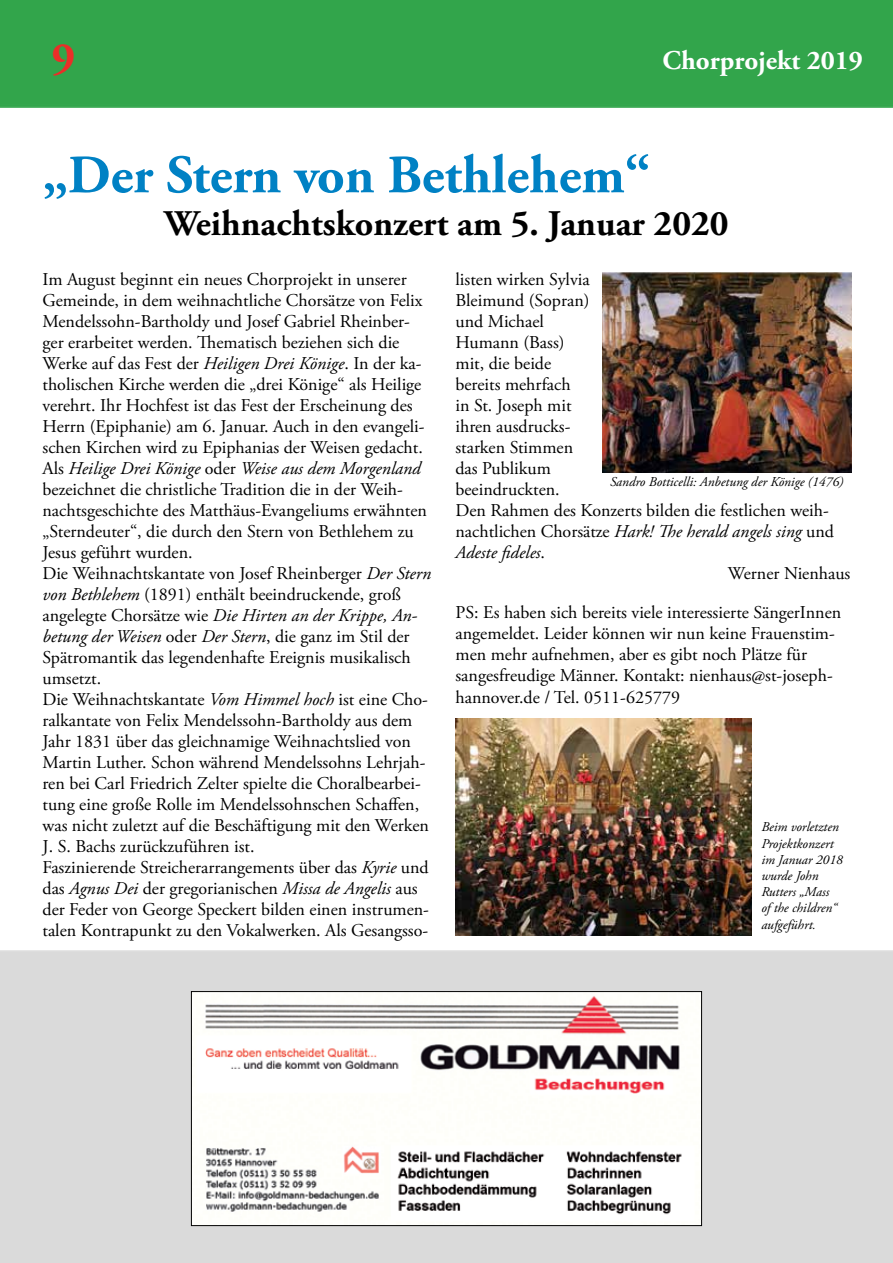
<style>
.page{position:relative;width:893px;height:1263px;background:#fff}
.page>*{position:absolute;margin:0;border:0;box-sizing:border-box;transform-origin:0 0}
.t1{font:700 54px "Adobe Garamond Pro";color:#0081c4}
.t2{font:700 45px "Adobe Garamond Pro";color:#eb2e28}
.t3{font:700 36px "Adobe Garamond Pro";color:#000}
.t4{font:700 27px "Adobe Garamond Pro";color:#fff}
.t5{font:18px/21px "Adobe Garamond Pro";color:#000}
.t6{font:italic 18px "Adobe Garamond Pro";color:#000}
.t7{font:italic 13.5px/16.2px "Adobe Garamond Pro";color:#000}
.s1{font-style:italic}
.s2{font-style:normal}
</style>
<div class="page">
<div style="left:0;top:0;width:893px;height:108px;background:#32a54b"></div>
<div style="left:0;top:950px;width:893px;height:313px;background:#dadada"></div>
<img style="left:193px;top:993px;width:507px;height:231px">
<div style="left:191px;top:991px;width:511px;height:235px;border:1px solid #000"></div>
<img style="left:602px;top:272px;width:249px;height:201px">
<img style="left:455px;top:719px;width:297px;height:216px">
<h2 class="t2" style="left:52px;top:32px;width:25px">9</h2>
<h3 class="t4" style="left:662px;top:45px;width:202px">Chorprojekt 2019</h3>
<h1 class="t1" style="left:43px;top:144px;width:609px">„Der Stern von Bethlehem“</h1>
<h3 class="t3" style="left:164px;top:203px;width:565px">Weihnachtskonzert am 5. Januar 2020</h3>
<p class="t5" style="left:43px;top:269px;width:390px">Im August beginnt ein neues Chorprojekt in unserer Gemeinde, in dem weihnachtliche Chorsätze von Felix Mendelssohn-Bartholdy und Josef Gabriel Rheinber&shy;ger erarbeitet werden. Thematisch beziehen sich die Werke auf das Fest der <span class="s1">Heiligen Drei Könige</span>. In der ka&shy;tholischen Kirche werden die „drei Könige“ als Heilige verehrt. Ihr Hochfest ist das Fest der Erscheinung des Herrn (Epiphanie) am 6. Januar. Auch in den evangeli&shy;schen Kirchen wird zu Epiphanias der Weisen gedacht.<br>Als <span class="s1">Heilige Drei Könige</span> oder <span class="s1">Weise aus dem Morgenland </span>bezeichnet die christliche Tradition die in der Weih&shy;nachtsgeschichte des Matthäus-Evangeliums erwähnten „Sterndeuter“, die durch den Stern von Bethlehem zu Jesus geführt wurden.<br>Die Weihnachtskantate von Josef Rheinberger <span class="s1">Der Stern von Bethlehem</span> (1891) enthält beeindruckende, groß angelegte Chorsätze wie <span class="s1">Die Hirten an der Krippe, An&shy;betung der Weisen</span> oder <span class="s1">Der Stern</span>, die ganz im Stil der Spätromantik das legendenhafte Ereignis musikalisch umsetzt.<br>Die Weihnachtskantate <span class="s1">Vom Himmel hoch</span> ist eine Cho&shy;ralkantate von Felix Mendelssohn-Bartholdy aus dem Jahr 1831 über das gleichnamige Weihnachtslied von Martin Luther. Schon während Mendelssohns Lehrjah&shy;ren bei Carl Friedrich Zelter spielte die Choralbearbei&shy;tung eine große Rolle im Mendelssohnschen Schaffen, was nicht zuletzt auf die Beschäftigung mit den Werken J. S. Bachs zurückzuführen ist.<br>Faszinierende Streicherarrangements über das <span class="s1">Kyrie</span> und das <span class="s1">Agnus Dei</span> der gregorianischen <span class="s1">Missa de Angelis</span> aus der Feder von George Speckert bilden einen instrumen&shy;talen Kontrapunkt zu den Vokalwerken. Als Gesangsso-</p>
<p class="t5" style="left:455px;top:270px;width:136px">listen wirken Sylvia</p>
<p class="t5" style="left:455px;top:291px;width:136px">Bleimund (Sopran)</p>
<p class="t5" style="left:455px;top:312px;width:90px">und Michael</p>
<p class="t5" style="left:455px;top:333px;width:111px">Humann (Bass)</p>
<p class="t5" style="left:455px;top:354px;width:97px">mit, die beide</p>
<p class="t5" style="left:455px;top:375px;width:117px">bereits mehrfach</p>
<p class="t5" style="left:455px;top:396px;width:118px">in St. Joseph mit</p>
<p class="t5" style="left:455px;top:417px;width:117px">ihren ausdrucks-</p>
<p class="t5" style="left:455px;top:438px;width:119px">starken Stimmen</p>
<p class="t5" style="left:455px;top:459px;width:97px">das Publikum</p>
<p class="t5" style="left:455px;top:480px;width:106px">beeindruckten.</p>
<p class="t5" style="left:455px;top:501px;width:375px">Den Rahmen des Konzerts bilden die festlichen weih-</p>
<p class="t6" style="left:455px;top:521px;width:380px"><span class="s2">nachtlichen Chorsätze</span> Hark! The herald angels sing <span class="s2">und</span></p>
<p class="t6" style="left:455px;top:542px;width:91px">Adeste fideles<span class="s2">.</span></p>
<p class="t5" style="left:728px;top:564px;width:124px">Werner Nienhaus</p>
<p class="t5" style="left:455px;top:603px;width:387px">PS: Es haben sich bereits viele interessierte SängerInnen angemeldet. Leider können wir nun keine Frauenstim&shy;men mehr aufnehmen, aber es gibt noch Plätze für sangesfreudige Männer. Kontakt: nienhaus@st-joseph&shy;hannover.de / Tel. 0511-625779</p>
<p class="t7" style="left:610px;top:474px;width:235px">Sandro Botticelli: Anbetung der Könige (1476)</p>
<p class="t7" style="left:761px;top:819px;width:83px">Beim vorletzten<br>Projektkonzert im Januar 2018 wurde John<br>Rutters „Mass<br>of the children“ aufgeführt.</p>
</div>
